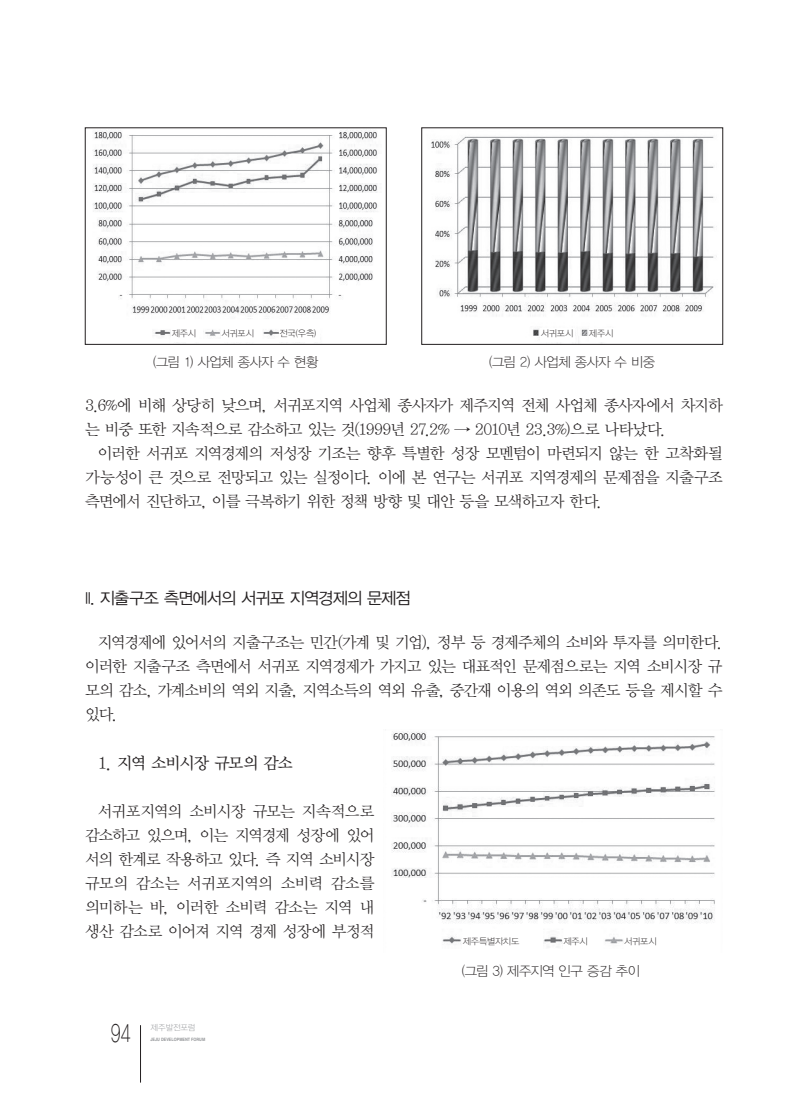
<style>
.page{position:relative;width:808px;height:1106px;background:#fff}
.page>*{position:absolute;margin:0;border:0;box-sizing:border-box;transform-origin:0 0}
.t1{font:25.35px "YDIYGO310";color:#231f20;scale:.7 1}
.t2{font:16.5px "YDIYGO320";letter-spacing:-.045em;color:#231f20}
.t3{font:16.5px "YDIY Mj O330";letter-spacing:-.085em;color:#231f20}
.t4{font:15.75px/24px "YDIY Mj O320";letter-spacing:-.06em;color:#231f20;text-align:justify}
.t5{font:13.5px "YDIYGO310";letter-spacing:-.045em;color:#231f20}
.t6{font:9px "YDIYGO310";letter-spacing:-.025em;color:#231f20}
.t7{font:8.25px "YDIYGO310";letter-spacing:-.02em;color:#939598}
.t8{font:700 4.5px "Helvetica";color:#939598;scale:.85 1}
</style>
<div class="page">
<hr style="left:140px;top:1025px;width:1px;height:57px;background:#231f20">
<img style="left:93px;top:130px;width:285px;height:207px">
<img style="left:431px;top:136px;width:286px;height:202px">
<div style="left:421px;top:128px;width:302px;height:216px;border:1px solid #231f20"></div>
<img style="left:391px;top:731px;width:324px;height:216px">
<div style="left:172px;top:328px;width:27px;height:14px;background:#fff"></div>
<div style="left:589px;top:328px;width:27px;height:14px;background:#fff"></div>
<div style="left:563px;top:937px;width:32px;height:13px;background:#fff"></div>
<div style="left:222px;top:328px;width:34px;height:13px;background:#fff"></div>
<div style="left:541px;top:328px;width:34px;height:13px;background:#fff"></div>
<div style="left:463px;top:937px;width:75px;height:13px;background:#fff"></div>
<div style="left:624px;top:937px;width:42px;height:13px;background:#fff"></div>
<div style="left:279px;top:328px;width:41px;height:13px;background:#fff"></div>
<p class="t6" style="left:279px;top:328px;width:38px">전국(우측)</p>
<p class="t6" style="left:172px;top:328px;width:26px">제주시</p>
<p class="t6" style="left:589px;top:328px;width:26px">제주시</p>
<p class="t6" style="left:222px;top:328px;width:34px">서귀포시</p>
<p class="t6" style="left:541px;top:328px;width:34px">서귀포시</p>
<p class="t5" style="left:153px;top:354px;width:166px">(그림 1) 사업체 종사자 수 현황</p>
<p class="t5" style="left:489px;top:354px;width:168px">(그림 2) 사업체 종사자 수 비중</p>
<p class="t4" style="left:85px;top:393px;width:639px">3.6%에 비해 상당히 낮으며, 서귀포지역 사업체 종사자가 제주지역 전체 사업체 종사자에서 차지하 는 비중 또한 지속적으로 감소하고 있는 것(1999년 27.2% → 2010년 23.3%)으로 나타났다.</p>
<p class="t4" style="left:85px;top:442px;width:639px;text-indent:13px">이러한 서귀포 지역경제의 저성장 기조는 향후 특별한 성장 모멘텀이 마련되지 않는 한 고착화될 가능성이 큰 것으로 전망되고 있는 실정이다. 이에 본 연구는 서귀포 지역경제의 문제점을 지출구조 측면에서 진단하고, 이를 극복하기 위한 정책 방향 및 대안 등을 모색하고자 한다.</p>
<p class="t2" style="left:85px;top:589px;width:327px">II. 지출구조 측면에서의 서귀포 지역경제의 문제점</p>
<p class="t4" style="left:85px;top:630px;width:639px;text-indent:13px">지역경제에 있어서의 지출구조는 민간(가계 및 기업), 정부 등 경제주체의 소비와 투자를 의미한다. 이러한 지출구조 측면에서 서귀포 지역경제가 가지고 있는 대표적인 문제점으로는 지역 소비시장 규 모의 감소, 가계소비의 역외 지출, 지역소득의 역외 유출, 중간재 이용의 역외 의존도 등을 제시할 수 있다.</p>
<p class="t3" style="left:98px;top:755px;width:197px">1. 지역 소비시장 규모의 감소</p>
<p class="t4" style="left:85px;top:798px;width:291px;text-indent:13px">서귀포지역의 소비시장 규모는 지속적으로 감소하고 있으며, 이는 지역경제 성장에 있어 서의 한계로 작용하고 있다. 즉 지역 소비시장 규모의 감소는 서귀포지역의 소비력 감소를 의미하는 바, 이러한 소비력 감소는 지역 내 생산 감소로 이어져 지역 경제 성장에 부정적</p>
<p class="t6" style="left:463px;top:936px;width:58px">제주특별자치도</p>
<p class="t6" style="left:624px;top:936px;width:34px">서귀포시</p>
<p class="t6" style="left:563px;top:936px;width:26px">제주시</p>
<h1 class="t1" style="left:111px;top:1019px;width:29px">94</h1>
<p class="t7" style="left:151px;top:1023px;width:46px">제주발전포럼</p>
<p class="t8" style="left:151px;top:1035px;width:66px">JEJU DEVELOPMENT FORUM</p>
<p class="t5" style="left:462px;top:963px;width:180px">(그림 3) 제주지역 인구 증감 추이</p>
</div>
